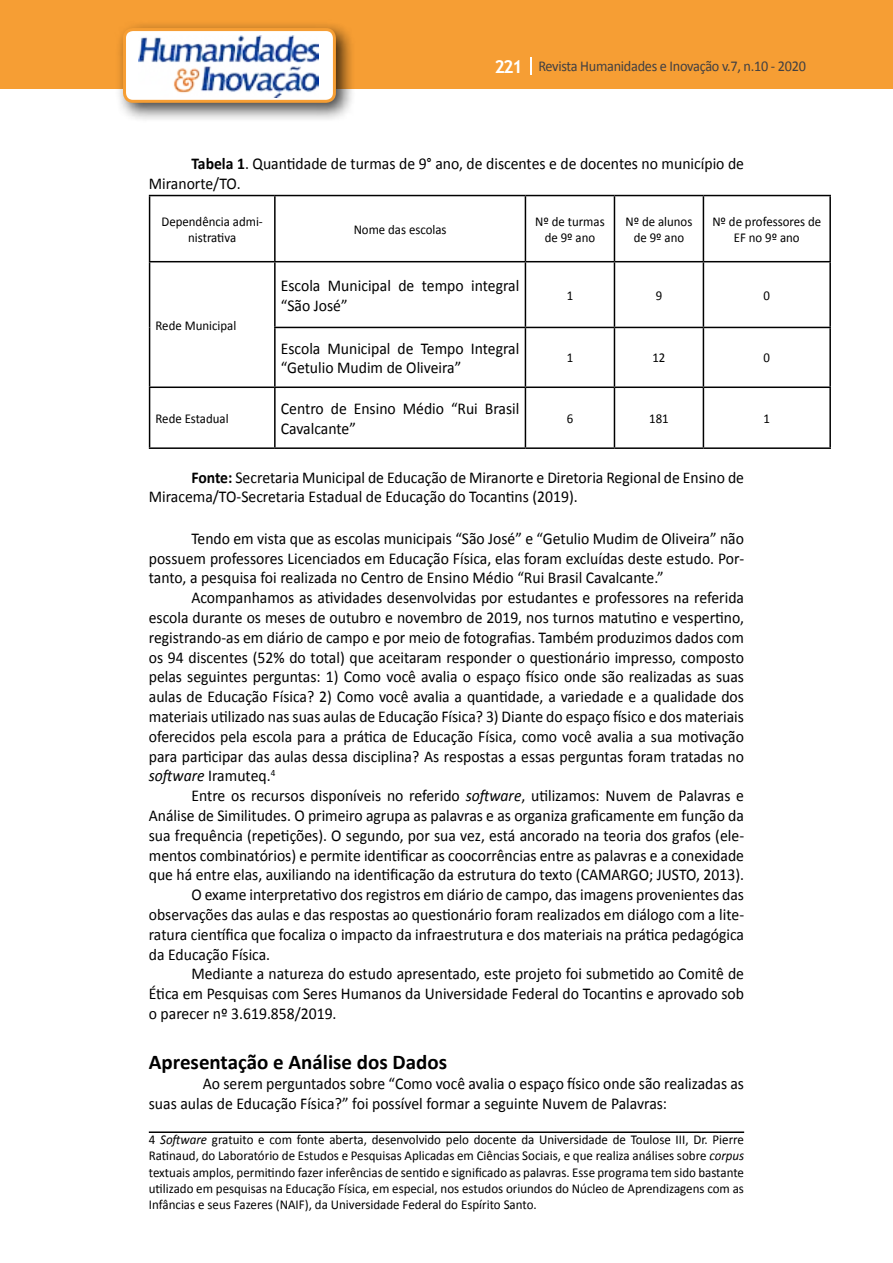
<style>
.page{position:relative;width:893px;height:1263px;background:#fff}
.page>*{position:absolute;margin:0;border:0;box-sizing:border-box;transform-origin:0 0}
.t1{font:700 21px "Calibri";color:#000}
.t2{font:16.5px/19.8px "Calibri";color:#000;scale:.95 1}
.t3{font:15px "Calibri";letter-spacing:-.02em;color:#414042;scale:.95 1}
.t4{font:13.5px/16.2px "Calibri";color:#000;text-align:justify;scale:.96 1}
.t5{font:13.5px/16.2px "Calibri";color:#000;text-align:center;scale:.95 1}
.s1{font-family:"Trebuchet MS";font-weight:700;font-size:18px;color:#fff}
.s2{font-weight:700}
.s3{font-style:italic}
</style>
<div class="page">
<div style="left:0;top:0;width:893px;height:88px;background:#f69e34"></div>
<svg style="left:530px;top:57px;width:2px;height:18px"></svg>
<div style="left:114px;top:20px;width:242px;height:103px;background:#000;opacity:.75"></div>
<div style="left:125px;top:30px;width:209px;height:71px;background:#fff;border-radius:9px"></div>
<img style="left:138px;top:35px;width:181px;height:62px">
<div style="left:123px;top:28px;width:213px;height:75px;border:3px solid #f69e34;border-radius:9px"></div>
<hr style="left:149px;top:195px;width:126px;height:1px;background:#000">
<hr style="left:149px;top:196px;width:1px;height:65px;background:#000">
<hr style="left:275px;top:195px;width:250px;height:1px;background:#000">
<hr style="left:274px;top:196px;width:2px;height:65px;background:#000">
<hr style="left:525px;top:195px;width:89px;height:1px;background:#000">
<hr style="left:525px;top:196px;width:1px;height:65px;background:#000">
<hr style="left:614px;top:195px;width:89px;height:1px;background:#000">
<hr style="left:614px;top:196px;width:1px;height:65px;background:#000">
<hr style="left:703px;top:195px;width:128px;height:1px;background:#000">
<hr style="left:703px;top:196px;width:1px;height:65px;background:#000">
<hr style="left:829px;top:196px;width:2px;height:65px;background:#000">
<hr style="left:149px;top:261px;width:126px;height:1px;background:#000">
<hr style="left:149px;top:262px;width:1px;height:65px;background:#000">
<hr style="left:275px;top:261px;width:250px;height:1px;background:#000">
<hr style="left:274px;top:262px;width:2px;height:65px;background:#000">
<hr style="left:525px;top:261px;width:89px;height:1px;background:#000">
<hr style="left:525px;top:262px;width:1px;height:65px;background:#000">
<hr style="left:614px;top:261px;width:89px;height:1px;background:#000">
<hr style="left:614px;top:262px;width:1px;height:65px;background:#000">
<hr style="left:703px;top:261px;width:128px;height:1px;background:#000">
<hr style="left:703px;top:262px;width:1px;height:65px;background:#000">
<hr style="left:829px;top:262px;width:2px;height:65px;background:#000">
<hr style="left:149px;top:327px;width:1px;height:59px;background:#000">
<hr style="left:274px;top:327px;width:251px;height:1px;background:#000">
<hr style="left:274px;top:328px;width:2px;height:58px;background:#000">
<hr style="left:525px;top:327px;width:89px;height:1px;background:#000">
<hr style="left:525px;top:328px;width:1px;height:58px;background:#000">
<hr style="left:614px;top:327px;width:89px;height:1px;background:#000">
<hr style="left:614px;top:328px;width:1px;height:58px;background:#000">
<hr style="left:703px;top:327px;width:128px;height:1px;background:#000">
<hr style="left:703px;top:328px;width:1px;height:58px;background:#000">
<hr style="left:829px;top:328px;width:2px;height:58px;background:#000">
<hr style="left:149px;top:386px;width:126px;height:2px;background:#000">
<hr style="left:149px;top:388px;width:1px;height:59px;background:#000">
<hr style="left:275px;top:386px;width:250px;height:2px;background:#000">
<hr style="left:274px;top:388px;width:2px;height:59px;background:#000">
<hr style="left:525px;top:386px;width:89px;height:2px;background:#000">
<hr style="left:525px;top:388px;width:1px;height:59px;background:#000">
<hr style="left:614px;top:386px;width:89px;height:2px;background:#000">
<hr style="left:614px;top:388px;width:1px;height:59px;background:#000">
<hr style="left:703px;top:386px;width:128px;height:2px;background:#000">
<hr style="left:703px;top:388px;width:1px;height:59px;background:#000">
<hr style="left:829px;top:388px;width:2px;height:59px;background:#000">
<hr style="left:149px;top:447px;width:126px;height:2px;background:#000">
<hr style="left:275px;top:447px;width:250px;height:2px;background:#000">
<hr style="left:525px;top:447px;width:89px;height:2px;background:#000">
<hr style="left:614px;top:447px;width:89px;height:2px;background:#000">
<hr style="left:703px;top:447px;width:128px;height:2px;background:#000">
<hr style="left:149px;top:1131px;width:595px;height:2px;background:#000">
<p class="t3" style="left:495px;top:57px;width:329px"><span class="s1">221</span> Revista Humanidades e Inovação v.7, n.10 - 2020</p>
<p class="t2" style="left:149px;top:154px;width:628px;text-indent:43px"><span class="s2">Tabela 1</span>. Quantidade de turmas de 9° ano, de discentes e de docentes no município de<br>Miranorte/TO.</p>
<p class="t5" style="left:161px;top:213px;width:108px">Dependência admi&shy;nistrativa</p>
<p class="t5" style="left:354px;top:221px;width:99px">Nome das escolas</p>
<p class="t5" style="left:535px;top:213px;width:75px">Nº de turmas de 9º ano</p>
<p class="t5" style="left:625px;top:213px;width:72px">Nº de alunos de 9º ano</p>
<p class="t5" style="left:712px;top:213px;width:116px">Nº de professores de<br>EF no 9º ano</p>
<p class="t5" style="left:156px;top:317px;width:86px">Rede Municipal</p>
<p class="t2" style="left:281px;top:276px;width:253px">Escola Municipal de tempo integral “São José”</p>
<p class="t5" style="left:567px;top:287px;width:8px">1</p>
<p class="t5" style="left:656px;top:287px;width:8px">9</p>
<p class="t5" style="left:763px;top:287px;width:8px">0</p>
<p class="t2" style="left:281px;top:338px;width:253px">Escola Municipal de Tempo Integral “Getulio Mudim de Oliveira”</p>
<p class="t5" style="left:567px;top:350px;width:8px">1</p>
<p class="t5" style="left:652px;top:350px;width:15px">12</p>
<p class="t5" style="left:763px;top:350px;width:8px">0</p>
<p class="t5" style="left:156px;top:410px;width:78px">Rede Estadual</p>
<p class="t2" style="left:281px;top:399px;width:253px">Centro de Ensino Médio “Rui Brasil<br>Cavalcante”</p>
<p class="t5" style="left:567px;top:410px;width:8px">6</p>
<p class="t5" style="left:649px;top:410px;width:22px">181</p>
<p class="t5" style="left:763px;top:410px;width:8px">1</p>
<p class="t2" style="left:149px;top:467px;width:628px;text-indent:43px"><span class="s2">Fonte:</span> Secretaria Municipal de Educação de Miranorte e Diretoria Regional de Ensino de<br>Miracema/TO-Secretaria Estadual de Educação do Tocantins (2019).</p>
<p class="t2" style="left:149px;top:528px;width:628px;text-align:justify;text-indent:43px">Tendo em vista que as escolas municipais “São José” e “Getulio Mudim de Oliveira” não possuem professores Licenciados em Educação Física, elas foram excluídas deste estudo. Por&shy;tanto, a pesquisa foi realizada no Centro de Ensino Médio “Rui Brasil Cavalcante.”</p>
<p class="t2" style="left:149px;top:588px;width:628px;text-align:justify;text-indent:43px">Acompanhamos as atividades desenvolvidas por estudantes e professores na referida escola durante os meses de outubro e novembro de 2019, nos turnos matutino e vespertino, registrando-as em diário de campo e por meio de fotografias. Também produzimos dados com os 94 discentes (52% do total) que aceitaram responder o questionário impresso, composto pelas seguintes perguntas: 1) Como você avalia o espaço físico onde são realizadas as suas aulas de Educação Física? 2) Como você avalia a quantidade, a variedade e a qualidade dos materiais utilizado nas suas aulas de Educação Física? 3) Diante do espaço físico e dos materiais oferecidos pela escola para a prática de Educação Física, como você avalia a sua motivação para participar das aulas dessa disciplina? As respostas a essas perguntas foram tratadas no <span class="s3">software</span> Iramuteq.<sup>4</sup></p>
<p class="t2" style="left:191px;top:786px;width:583px">Entre os recursos disponíveis no referido <span class="s3">software</span>, utilizamos: Nuvem de Palavras e</p>
<p class="t2" style="left:149px;top:806px;width:628px">Análise de Similitudes. O primeiro agrupa as palavras e as organiza graficamente em função da</p>
<p class="t2" style="left:149px;top:825px;width:628px">sua frequência (repetições). O segundo, por sua vez, está ancorado na teoria dos grafos (ele-</p>
<p class="t2" style="left:149px;top:845px;width:628px">mentos combinatórios) e permite identificar as coocorrências entre as palavras e a conexidade</p>
<p class="t2" style="left:149px;top:865px;width:628px">que há entre elas, auxiliando na identificação da estrutura do texto (CAMARGO; JUSTO, 2013).</p>
<p class="t2" style="left:191px;top:885px;width:583px">O exame interpretativo dos registros em diário de campo, das imagens provenientes das</p>
<p class="t2" style="left:149px;top:905px;width:628px">observações das aulas e das respostas ao questionário foram realizados em diálogo com a lite-</p>
<p class="t2" style="left:149px;top:924px;width:628px">ratura científica que focaliza o impacto da infraestrutura e dos materiais na prática pedagógica</p>
<p class="t2" style="left:149px;top:944px;width:129px">da Educação Física.</p>
<p class="t2" style="left:191px;top:964px;width:583px">Mediante a natureza do estudo apresentado, este projeto foi submetido ao Comitê de</p>
<p class="t2" style="left:149px;top:984px;width:628px">Ética em Pesquisas com Seres Humanos da Universidade Federal do Tocantins e aprovado sob</p>
<p class="t2" style="left:149px;top:1004px;width:199px">o parecer nº 3.619.858/2019.</p>
<p class="t1" style="left:149px;top:1049px;width:300px">Apresentação e Análise dos Dados</p>
<p class="t2" style="left:149px;top:1074px;width:628px;text-indent:54px">Ao serem perguntados sobre “Como você avalia o espaço físico onde são realizadas as suas aulas de Educação Física?” foi possível formar a seguinte Nuvem de Palavras:</p>
<p class="t4" style="left:149px;top:1132px;width:622px">4 <span class="s3">Software</span> gratuito e com fonte aberta, desenvolvido pelo docente da Universidade de Toulose III, Dr. Pierre Ratinaud, do Laboratório de Estudos e Pesquisas Aplicadas em Ciências Sociais, e que realiza análises sobre <span class="s3">corpus </span>textuais amplos, permitindo fazer inferências de sentido e significado as palavras. Esse programa tem sido bastante utilizado em pesquisas na Educação Física, em especial, nos estudos oriundos do Núcleo de Aprendizagens com as Infâncias e seus Fazeres (NAIF), da Universidade Federal do Espírito Santo.</p>
</div>
